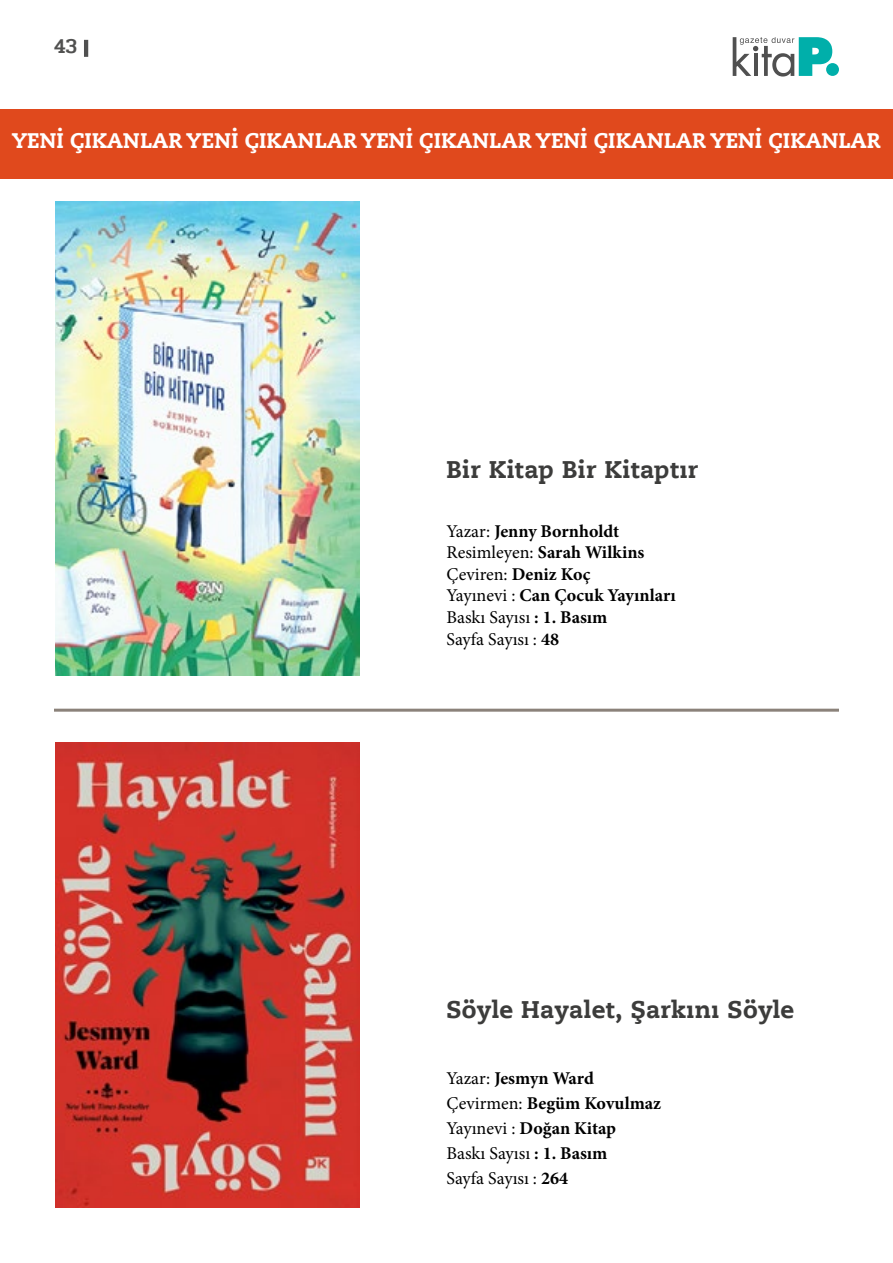
<style>
.page{position:relative;width:893px;height:1263px;background:#fff}
.page>*{position:absolute;margin:0;border:0;box-sizing:border-box;transform-origin:0 0}
.t1{font:700 24px "Caecilia LT Std Roman";letter-spacing:.01em;color:#3c3c3b}
.t2{font:700 21px "Caecilia LT Std Roman";color:#fff}
.t3{font:500 21px "Pridi";color:#515150}
.t4{font:700 18px/21.6px "Minion Pro";color:#000}
.t5{font:18px/25px "Minion Pro";color:#000}
.s1{font-weight:400}
.s2{font-weight:700}
</style>
<div class="page">
<svg style="left:733px;top:37px;width:99px;height:40px"></svg>
<div style="left:826px;top:63px;width:13px;height:13px;background:#00afaa;border-radius:50%"></div>
<hr style="left:84px;top:40px;width:4px;height:17px;background:#505050">
<hr style="left:54px;top:709px;width:785px;height:3px;background:#8b827a">
<img style="left:55px;top:743px;width:304px;height:465px">
<img style="left:55px;top:201px;width:304px;height:474px">
<div style="left:0;top:109px;width:893px;height:70px;background:#e0491d"></div>
<p class="t3" style="left:54px;top:31px;width:25px">43</p>
<p class="t2" style="left:12px;top:127px;width:870px">YENİ ÇIKANLAR YENİ ÇIKANLAR YENİ ÇIKANLAR YENİ ÇIKANLAR YENİ ÇIKANLAR</p>
<h1 class="t1" style="left:446px;top:454px;width:253px">Bir Kitap Bir Kitaptır</h1>
<p class="t4" style="left:446px;top:520px;width:231px"><span class="s1">Yazar:</span> Jenny Bornholdt<br><span class="s1">Resimleyen:</span> Sarah Wilkins<br><span class="s1">Çeviren:</span> Deniz Koç<br><span class="s1">Yayınevi :</span> Can Çocuk Yayınları<br><span class="s1">Baskı Sayısı</span> : 1. Basım<br><span class="s1">Sayfa Sayısı :</span> 48</p>
<h1 class="t1" style="left:446px;top:994px;width:349px">Söyle Hayalet, Şarkını Söyle</h1>
<p class="t5" style="left:446px;top:1065px;width:216px">Yazar: <span class="s2">Jesmyn Ward<br></span>Çevirmen: <span class="s2">Begüm Kovulmaz<br></span>Yayınevi : <span class="s2">Doğan Kitap<br></span>Baskı Sayısı <span class="s2">: 1. Basım<br></span>Sayfa Sayısı : <span class="s2">264</span></p>
</div>
